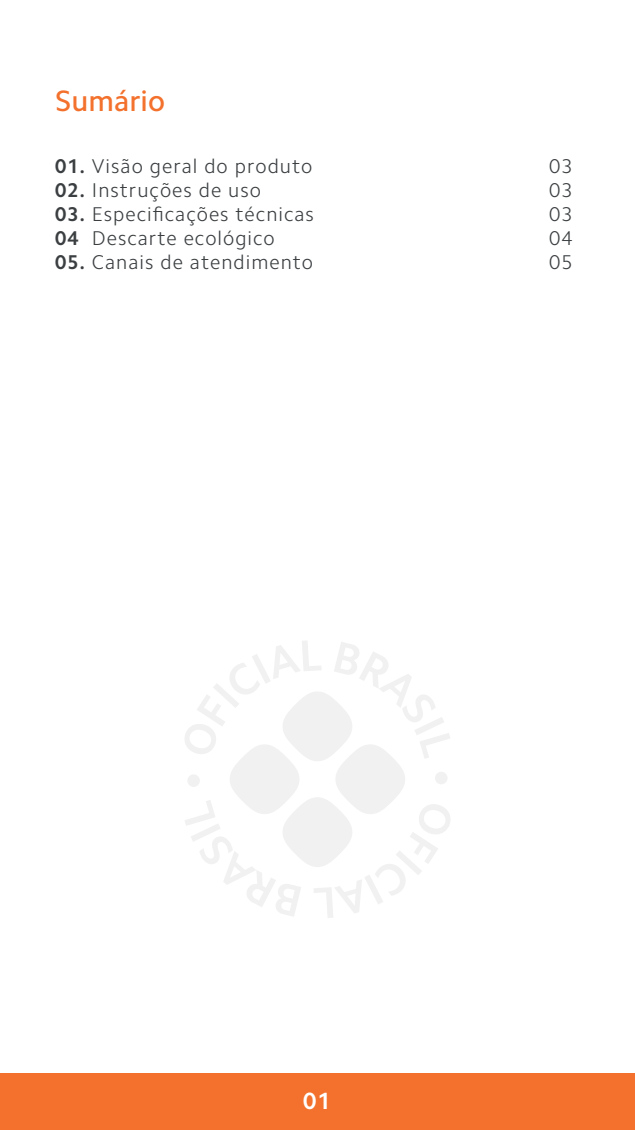
<style>
.page{position:relative;width:635px;height:1130px;background:#fff}
.page>*{position:absolute;margin:0;border:0;box-sizing:border-box;transform-origin:0 0}
.t1{font:500 29.6px "Camphor Pro";color:#f3712c}
.t2{font:700 23.6px "Camphor Pro";color:#fff}
.t3{font:300 20px/24px "Camphor Pro";letter-spacing:.05em;color:#3b3f41}
.s1{font-weight:700}
</style>
<div class="page">
<div style="left:0;top:1073px;width:635px;height:56px;background:#f3712c"></div>
<svg style="left:185px;top:641px;width:265px;height:277px"></svg>
<h1 class="t1" style="left:55px;top:83px;width:111px">Sumário</h1>
<p class="t3" style="left:55px;top:154px;width:259px"><span class="s1">01.</span> Visão geral do produto</p>
<p class="t3" style="left:55px;top:178px;width:207px"><span class="s1">02.</span> Instruções de uso</p>
<p class="t3" style="left:55px;top:202px;width:260px"><span class="s1">03.</span> Especificações técnicas<br><span class="s1">04</span></p>
<p class="t3" style="left:55px;top:250px;width:259px"><span class="s1">05.</span> Canais de atendimento</p>
<p class="t3" style="left:92px;top:226px;width:184px">Descarte ecológico</p>
<p class="t3" style="left:549px;top:154px;width:25px;text-align:justify">03<br>03<br>03<br>04<br>05</p>
<p class="t2" style="left:303px;top:1087px;width:29px">01</p>
</div>
